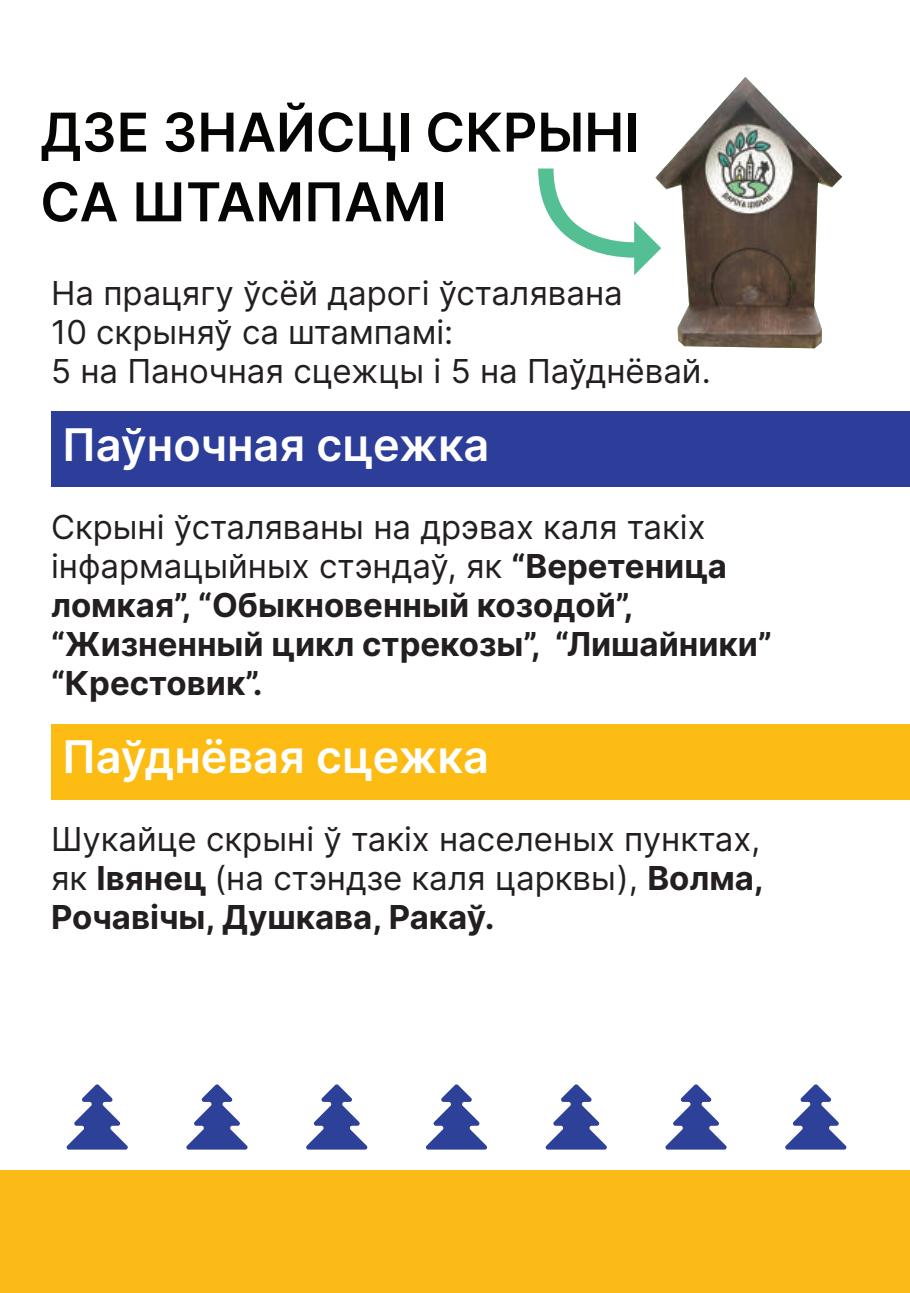
<style>
.page{position:relative;width:910px;height:1293px;background:#fff}
.page>*{position:absolute;margin:0;border:0;box-sizing:border-box;transform-origin:0 0}
.t1{font:600 53.4px/69.6px "Inter";color:#050504}
.t2{font:600 45px "Inter";color:#fff}
.t3{font:33px/39px "Inter";color:#231f20}
.t4{font:700 33px/39px "Inter";color:#231f20}
.s1{font-weight:400}
.s2{font-weight:700}
</style>
<div class="page">
<div style="left:52px;top:410px;width:858px;height:76px;background:#2c3e99"></div>
<div style="left:52px;top:724px;width:858px;height:76px;background:#fdbc13"></div>
<div style="left:0;top:1170px;width:910px;height:123px;background:#fbba17"></div>
<svg style="left:66px;top:1084px;width:62px;height:65px"></svg>
<svg style="left:186px;top:1084px;width:62px;height:65px"></svg>
<svg style="left:306px;top:1084px;width:62px;height:65px"></svg>
<svg style="left:426px;top:1084px;width:62px;height:65px"></svg>
<svg style="left:545px;top:1084px;width:62px;height:65px"></svg>
<svg style="left:665px;top:1084px;width:62px;height:65px"></svg>
<svg style="left:785px;top:1084px;width:62px;height:65px"></svg>
<img style="left:661px;top:77px;width:181px;height:271px">
<svg style="left:538px;top:168px;width:123px;height:107px"></svg>
<h1 class="t1" style="left:40px;top:96px;width:600px">ДЗЕ ЗНАЙСЦІ СКРЫНІ<br>СА ШТАМПАМІ</h1>
<p class="t3" style="left:51px;top:273px;width:661px">На працягу ўсёй дарогі ўсталявана<br>10 скрыняў са штампамі:<br>5 на Паночная сцежцы і 5 на Паўднёвай.</p>
<h2 class="t2" style="left:62px;top:412px;width:429px">Паўночная сцежка</h2>
<p class="t4" style="left:51px;top:507px;width:722px"><span class="s1">Скрыні ўсталяваны на дрэвах каля такіх інфармацыйных стэндаў, як</span> “Веретеница ломкая”, “Обыкновенный козодой”, “Жизненный цикл стрекозы”, “Лишайники” “Крестовик”.</p>
<h2 class="t2" style="left:62px;top:724px;width:428px">Паўднёвая сцежка</h2>
<p class="t3" style="left:51px;top:819px;width:714px;text-align:justify">Шукайце скрыні ў такіх населеных пунктах, як <span class="s2">Івянец</span> (на стэндзе каля царквы), <span class="s2">Волма, Рочавічы, Душкава, Ракаў.</span></p>
</div>
